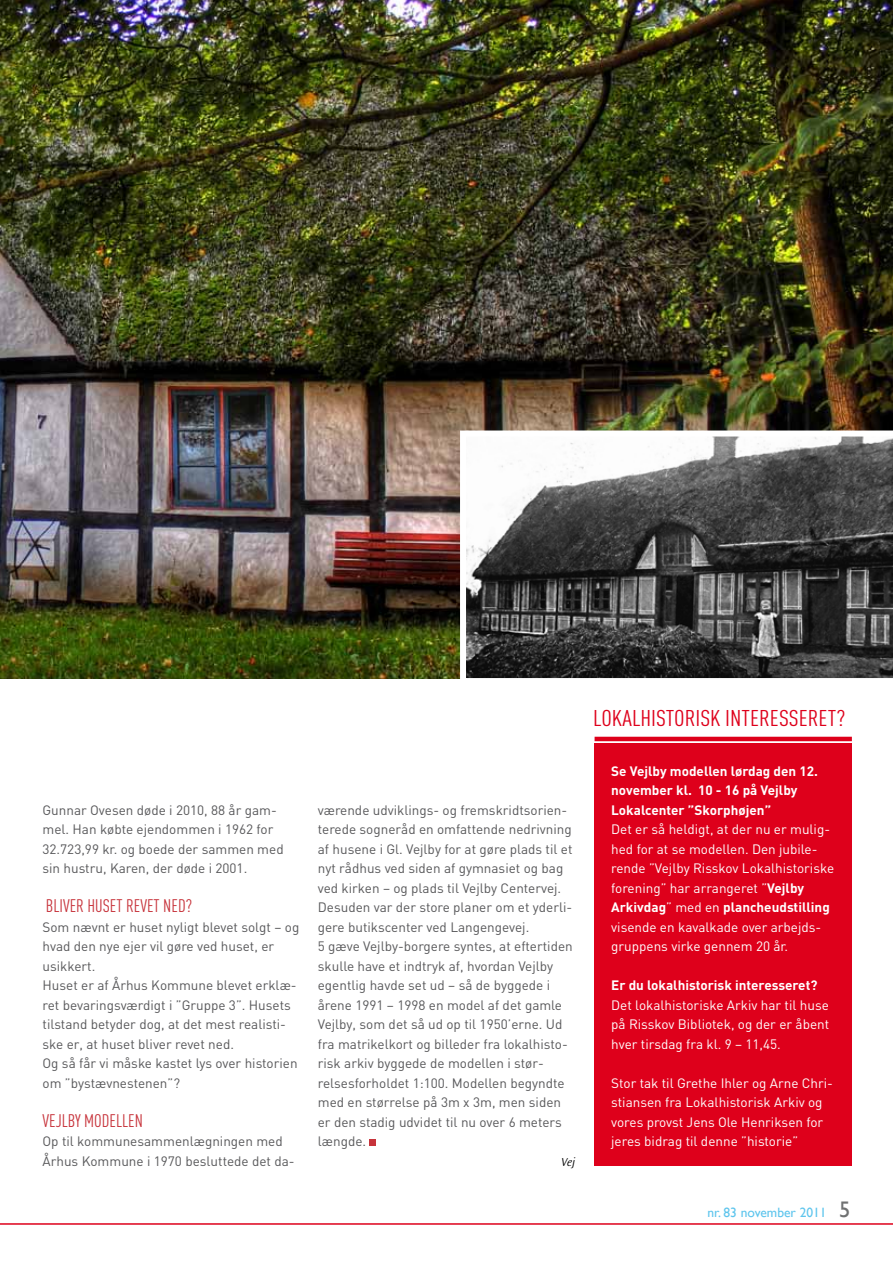
<style>
.page{position:relative;width:893px;height:1263px;background:#fff}
.page>*{position:absolute;margin:0;border:0;box-sizing:border-box;transform-origin:0 0}
.t1{font:22.5px "DIN Cond";color:#de001b;scale:1.11 1}
.t2{font:18px "DIN Cond";color:#c7333b}
.t3{font:13.5px/19.5px "DIN";color:#58585a}
.t4{font:13.5px/19.5px "DIN";color:#fff}
.t5{font:700 13.5px/19.5px "DIN";color:#fff}
.t6{font:13.5px "Gill Sans";color:#5ec5ed}
.t7{font:12px "Ocean Sans MM It 310 475";color:#000}
.s1{font-weight:700}
.s2{font-size:22.5px;color:#707172}
</style>
<div class="page">
<hr style="left:0;top:1223px;width:893px;height:2px;background:#de001b">
<svg style="left:370px;top:1140px;width:6px;height:6px"></svg>
<img style="left:0;top:0;width:893px;height:678px">
<svg style="left:460px;top:430px;width:433px;height:249px"></svg>
<div style="left:594px;top:743px;width:258px;height:423px;background:#de001b"></div>
<hr style="left:595px;top:737px;width:257px;height:4px;background:#de001b">
<p class="t3" style="left:43px;top:800px;width:243px">Gunnar Ovesen døde i 2010, 88 år gam&shy;mel. Han købte ejendommen i 1962 for 32.723,99 kr. og boede der sammen med sin hustru, Karen, der døde i 2001.</p>
<h2 class="t2" style="left:46px;top:895px;width:148px">BLIVER HUSET REVET NED?</h2>
<p class="t3" style="left:43px;top:917px;width:258px">Som nævnt er huset nyligt blevet solgt – og hvad den nye ejer vil gøre ved huset, er usikkert.<br>Huset er af Århus Kommune blevet erklæ&shy;ret bevaringsværdigt i ”Gruppe 3”. Husets tilstand betyder dog, at det mest realisti&shy;ske er, at huset bliver revet ned.<br>Og så får vi måske kastet lys over historien om ”bystævnestenen”?</p>
<h2 class="t2" style="left:43px;top:1110px;width:102px">VEJLBY MOD ELLEN</h2>
<p class="t3" style="left:43px;top:1132px;width:254px">Op til kommunesammenlægningen med<br>Århus Kommune i 1970 besluttede det da-</p>
<p class="t3" style="left:318px;top:800px;width:256px">værende udviklings- og fremskridtsorien&shy;terede sogneråd en omfattende nedrivning af husene i Gl. Vejlby for at gøre plads til et nyt rådhus ved siden af gymnasiet og bag ved kirken – og plads til Vejlby Centervej.<br>Desuden var der store planer om et yderli&shy;gere butikscenter ved Langengevej.<br>5 gæve Vejlby-borgere syntes, at eftertiden skulle have et indtryk af, hvordan Vejlby egentlig havde set ud – så de byggede i årene 1991 – 1998 en model af det gamle Vejlby, som det så ud op til 1950’erne. Ud fra matrikelkort og billeder fra lokalhisto&shy;risk arkiv byggede de modellen i stør&shy;relsesforholdet 1:100. Modellen begyndte med en størrelse på 3m x 3m, men siden er den stadig udvidet til nu over 6 meters længde.</p>
<p class="t7" style="left:561px;top:1155px;width:16px">Vej</p>
<h1 class="t1" style="left:593px;top:705px;width:229px">LOKALHISTORISK INTERESSERET?</h1>
<p class="t5" style="left:611px;top:760px;width:208px">Se Vejlby modellen lørdag den 12. november kl. 10 - 16 på Vejlby<br>Lokalcenter ”Skorphøjen”</p>
<p class="t4" style="left:611px;top:820px;width:224px">Det er så heldigt, at der nu er mulig&shy;hed for at se modellen. Den jubile&shy;rende ”Vejlby Risskov Lokalhistoriske forening” har arrangeret ”<span class="s1">Vejlby Arkivdag</span>” med en <span class="s1">plancheudstilling </span>visende en kavalkade over arbejds&shy;gruppens virke gennem 20 år.</p>
<p class="t5" style="left:611px;top:975px;width:208px">Er du lokalhistorisk interesseret?</p>
<p class="t4" style="left:611px;top:995px;width:219px;text-align:justify">Det lokalhistoriske Arkiv har til huse på Risskov Bibliotek, og der er åbent hver tirsdag fra kl. 9 – 11,45.</p>
<p class="t4" style="left:611px;top:1073px;width:223px">Stor tak til Grethe Ihler og Arne Chri&shy;stiansen fra Lokalhistorisk Arkiv og vores provst Jens Ole Henriksen for jeres bidrag til denne ”historie”</p>
<p class="t6" style="left:707px;top:1205px;width:145px">nr. 83 november 2011 <span class="s2">5</span></p>
</div>
